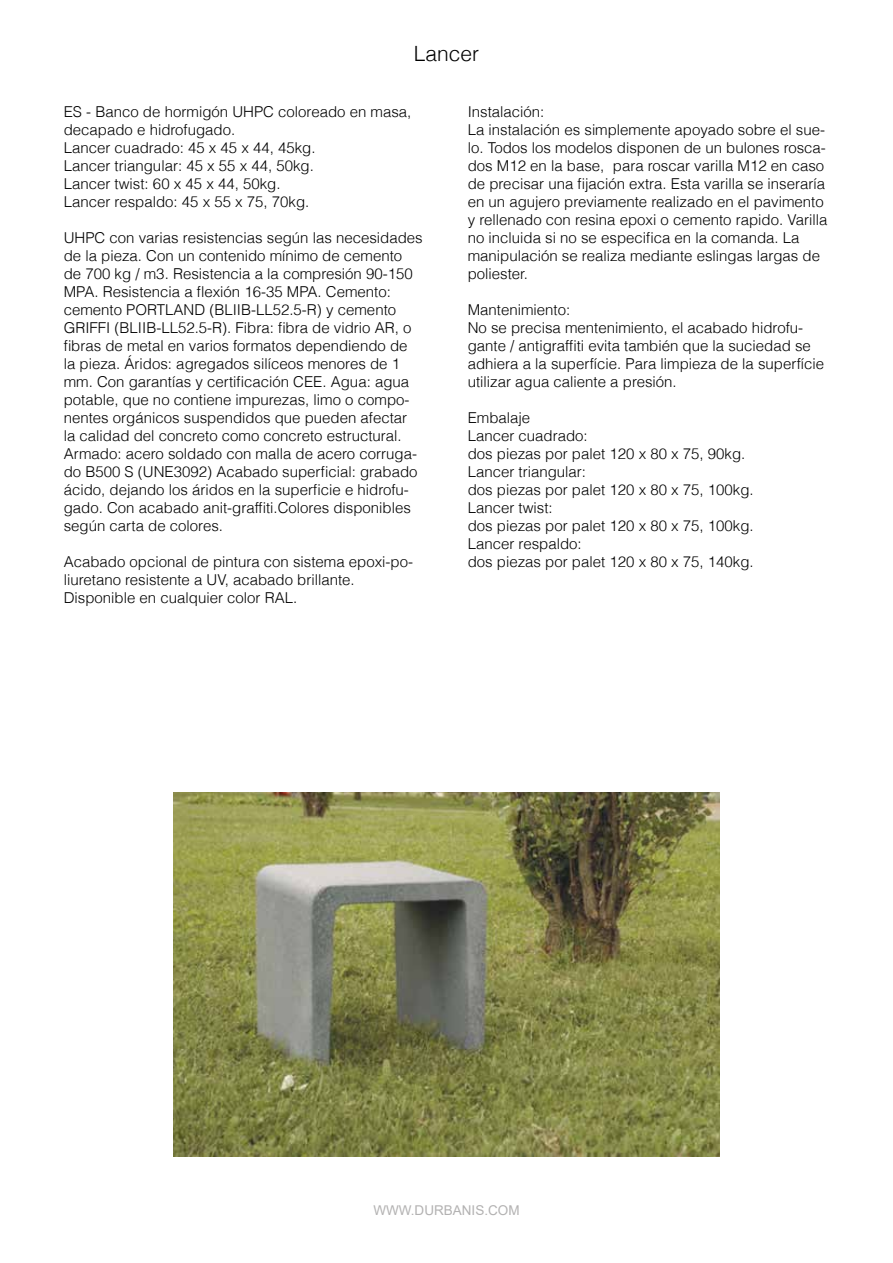
<style>
.page{position:relative;width:893px;height:1263px;background:#fff}
.page>*{position:absolute;margin:0;border:0;box-sizing:border-box;transform-origin:0 0}
.t1{font:300 21px "Helvetica";color:#000}
.t2{font:300 15px/18px "Helvetica";color:#000}
.t3{font:13.5px "Arial";color:#b3b2b2}
</style>
<div class="page">
<img style="left:173px;top:792px;width:547px;height:365px">
<h1 class="t1" style="left:414px;top:36px;width:67px">Lancer</h1>
<p class="t2" style="left:64px;top:102px;width:349px">ES - Banco de hormigón UHPC coloreado en masa, decapado e hidrofugado.<br>Lancer cuadrado: 45 x 45 x 44, 45kg.<br>Lancer triangular: 45 x 55 x 44, 50kg.<br>Lancer twist: 60 x 45 x 44, 50kg.<br>Lancer respaldo: 45 x 55 x 75, 70kg.</p>
<p class="t2" style="left:64px;top:228px;width:361px">UHPC con varias resistencias según las necesidades de la pieza. Con un contenido mínimo de cemento de 700 kg / m3. Resistencia a la compresión 90-150<br>MPA. Resistencia a flexión 16-35 MPA. Cemento: cemento PORTLAND (BLIIB-LL52.5-R) y cemento GRIFFI (BLIIB-LL52.5-R). Fibra: fibra de vidrio AR, o fibras de metal en varios formatos dependiendo de la pieza. Áridos: agregados silíceos menores de 1 mm. Con garantías y certificación CEE. Agua: agua potable, que no contiene impurezas, limo o compo&shy;nentes orgánicos suspendidos que pueden afectar<br>la calidad del concreto como concreto estructural.<br>Armado: acero soldado con malla de acero corruga&shy;do B500 S (UNE3092) Acabado superficial: grabado ácido, dejando los áridos en la superficie e hidrofu&shy;gado. Con acabado anit-graffiti.Colores disponibles según carta de colores.</p>
<p class="t2" style="left:64px;top:552px;width:351px">Acabado opcional de pintura con sistema epoxi-po&shy;liuretano resistente a UV, acabado brillante.<br>Disponible en cualquier color RAL.</p>
<p class="t2" style="left:468px;top:102px;width:361px">Instalación:<br>La instalación es simplemente apoyado sobre el sue&shy;lo. Todos los modelos disponen de un bulones rosca&shy;dos M12 en la base, para roscar varilla M12 en caso de precisar una fijación extra. Esta varilla se inseraría en un agujero previamente realizado en el pavimento y rellenado con resina epoxi o cemento rapido. Varilla no incluida si no se especifica en la comanda. La manipulación se realiza mediante eslingas largas de poliester.</p>
<p class="t2" style="left:468px;top:300px;width:358px">Mantenimiento:<br>No se precisa mentenimiento, el acabado hidrofu&shy;gante / antigraffiti evita también que la suciedad se adhiera a la superfície. Para limpieza de la superfície utilizar agua caliente a presión.</p>
<p class="t2" style="left:468px;top:408px;width:287px">Embalaje<br>Lancer cuadrado:<br>dos piezas por palet 120 x 80 x 75, 90kg.<br>Lancer triangular:<br>dos piezas por palet 120 x 80 x 75, 100kg.<br>Lancer twist:<br>dos piezas por palet 120 x 80 x 75, 100kg.<br>Lancer respaldo:<br>dos piezas por palet 120 x 80 x 75, 140kg.</p>
<p class="t3" style="left:373px;top:1201px;width:148px">WWW.DURBANIS.COM</p>
</div>
